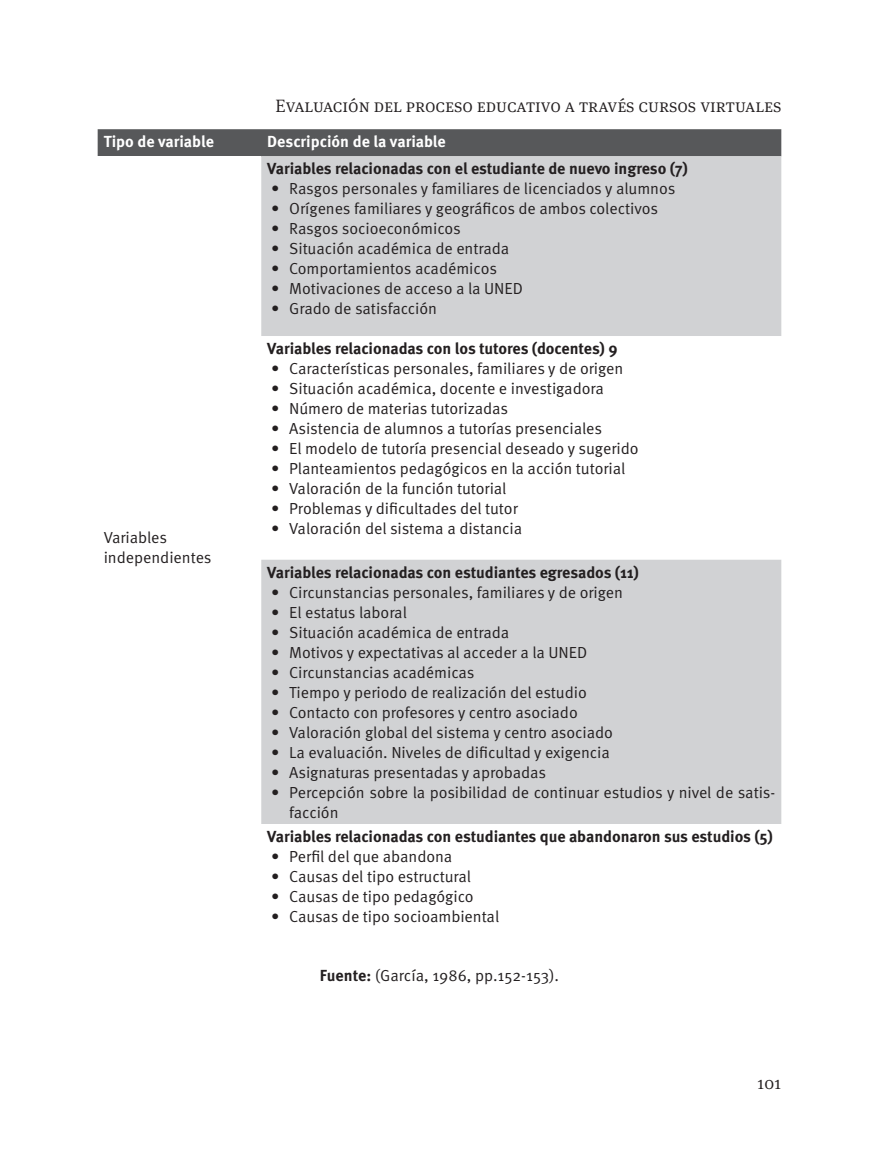
<style>
.page{position:relative;width:879px;height:1163px;background:#fff}
.page>*{position:absolute;margin:0;border:0;box-sizing:border-box;transform-origin:0 0}
.t1{font:300 18px "Meta Serif Pro";color:#231f20}
.fuente_de_la_foto{font:16px/20px "Meta Pro Norm";letter-spacing:-.005em;color:#231f20}
.tablas-cuerpo{font:700 16px "Meta Pro";letter-spacing:-.01em;color:#231f20}
.tabla-headers{font:700 16px "Meta Pro";color:#fff}
.tablas-cuerpo-2{font:16px "Meta Pro Norm";letter-spacing:-.005em;color:#231f20}
.s1{font-family:"Meta Pro";font-weight:700}
</style>
<div class="page">
<div style="left:98px;top:129px;width:683px;height:27px;background:#57585a"></div>
<svg style="left:261px;top:156px;width:520px;height:667px;fill:#d1d2d4"></svg>
<p class="t1" style="left:276px;top:93px;width:507px">Evaluación del proceso educativo a través cursos virtuales</p>
<p class="tabla-headers" style="left:104px;top:129px;width:112px">Tipo de variable</p>
<p class="tabla-headers" style="left:267px;top:129px;width:180px">Descripción de la variable</p>
<p class="tablas-cuerpo-2" style="left:104px;top:525px;width:65px">Variables</p>
<p class="tablas-cuerpo-2" style="left:104px;top:545px;width:109px">independientes</p>
<p class="tablas-cuerpo" style="left:267px;top:156px;width:422px">Variables relacionadas con el estudiante de nuevo ingreso (7)</p>
<p class="fuente_de_la_foto" style="left:271px;top:178px;width:406px">• Rasgos personales y familiares de licenciados y alumnos</p>
<p class="fuente_de_la_foto" style="left:271px;top:198px;width:388px">• Orígenes familiares y geográficos de ambos colectivos</p>
<p class="fuente_de_la_foto" style="left:271px;top:218px;width:191px">• Rasgos socioeconómicos</p>
<p class="fuente_de_la_foto" style="left:271px;top:238px;width:239px">• Situación académica de entrada</p>
<p class="fuente_de_la_foto" style="left:271px;top:258px;width:227px">• Comportamientos académicos</p>
<p class="fuente_de_la_foto" style="left:271px;top:278px;width:253px">• Motivaciones de acceso a la UNED</p>
<p class="fuente_de_la_foto" style="left:271px;top:298px;width:167px">• Grado de satisfacción</p>
<p class="tablas-cuerpo" style="left:267px;top:336px;width:352px">Variables relacionadas con los tutores (docentes) 9</p>
<p class="fuente_de_la_foto" style="left:271px;top:357px;width:354px">• Características personales, familiares y de origen</p>
<p class="fuente_de_la_foto" style="left:271px;top:377px;width:334px">• Situación académica, docente e investigadora</p>
<p class="fuente_de_la_foto" style="left:271px;top:397px;width:238px">• Número de materias tutorizadas</p>
<p class="fuente_de_la_foto" style="left:271px;top:417px;width:332px">• Asistencia de alumnos a tutorías presenciales</p>
<p class="fuente_de_la_foto" style="left:271px;top:437px;width:369px">• El modelo de tutoría presencial deseado y sugerido</p>
<p class="fuente_de_la_foto" style="left:271px;top:457px;width:356px">• Planteamientos pedagógicos en la acción tutorial</p>
<p class="fuente_de_la_foto" style="left:271px;top:477px;width:237px">• Valoración de la función tutorial</p>
<p class="fuente_de_la_foto" style="left:271px;top:497px;width:248px">• Problemas y dificultades del tutor</p>
<p class="fuente_de_la_foto" style="left:271px;top:517px;width:252px">• Valoración del sistema a distancia</p>
<p class="tablas-cuerpo" style="left:267px;top:559px;width:373px">Variables relacionadas con estudiantes egresados (11)</p>
<p class="fuente_de_la_foto" style="left:271px;top:581px;width:353px">• Circunstancias personales, familiares y de origen</p>
<p class="fuente_de_la_foto" style="left:271px;top:601px;width:137px">• El estatus laboral</p>
<p class="fuente_de_la_foto" style="left:271px;top:621px;width:239px">• Situación académica de entrada</p>
<p class="fuente_de_la_foto" style="left:271px;top:641px;width:317px">• Motivos y expectativas al acceder a la UNED</p>
<p class="fuente_de_la_foto" style="left:271px;top:661px;width:205px">• Circunstancias académicas</p>
<p class="fuente_de_la_foto" style="left:271px;top:681px;width:317px">• Tiempo y periodo de realización del estudio</p>
<p class="fuente_de_la_foto" style="left:271px;top:701px;width:308px">• Contacto con profesores y centro asociado</p>
<p class="fuente_de_la_foto" style="left:271px;top:721px;width:343px">• Valoración global del sistema y centro asociado</p>
<p class="fuente_de_la_foto" style="left:271px;top:741px;width:340px">• La evaluación. Niveles de dificultad y exigencia</p>
<p class="fuente_de_la_foto" style="left:271px;top:761px;width:276px">• Asignaturas presentadas y aprobadas</p>
<p class="fuente_de_la_foto" style="left:289px;top:781px;width:487px;text-indent:-18px">• Percepción sobre la posibilidad de continuar estudios y nivel de satis&shy;facción</p>
<p class="tablas-cuerpo" style="left:267px;top:823px;width:507px">Variables relacionadas con estudiantes que abandonaron sus estudios (5)</p>
<p class="fuente_de_la_foto" style="left:271px;top:845px;width:183px">• Perfil del que abandona</p>
<p class="fuente_de_la_foto" style="left:271px;top:865px;width:201px">• Causas del tipo estructural</p>
<p class="fuente_de_la_foto" style="left:271px;top:885px;width:204px">• Causas de tipo pedagógico</p>
<p class="fuente_de_la_foto" style="left:271px;top:905px;width:230px">• Causas de tipo socioambiental</p>
<p class="fuente_de_la_foto" style="left:320px;top:963px;width:241px"><span class="s1">Fuente:</span> (García, 1986, pp.152-153).</p>
<p class="t1" style="left:757px;top:1069px;width:26px">101</p>
</div>
